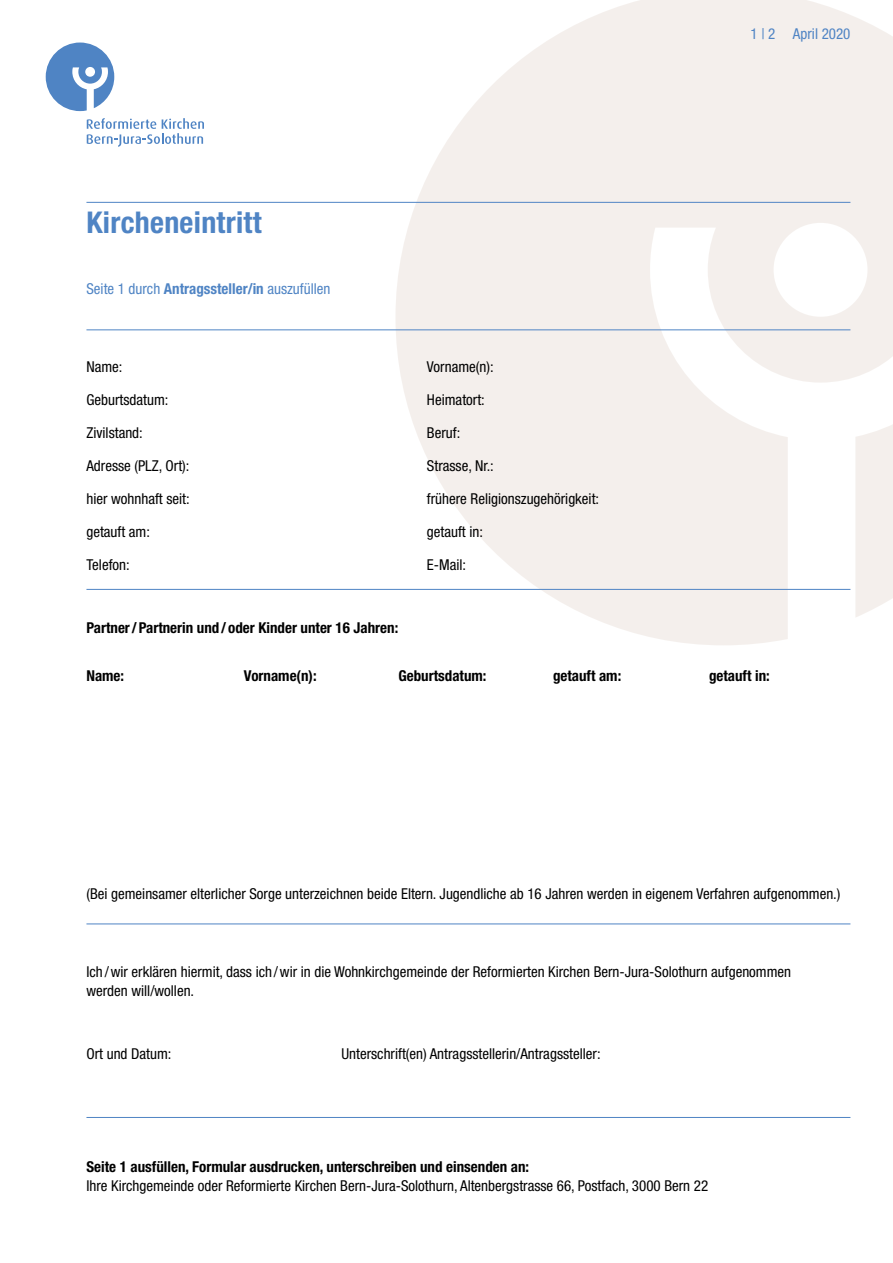
<style>
.page{position:relative;width:893px;height:1263px;background:#fff}
.page>*{position:absolute;margin:0;border:0;box-sizing:border-box;transform-origin:0 0}
.t1{font:700 condensed 30px "Helvetica Neue";letter-spacing:.01em;color:#4f84c4}
.t2{font:condensed 15px/19.5px "Helvetica Neue";color:#000}
.t3{font:700 condensed 15px "Helvetica Neue";color:#000}
.t4{font:condensed 15px "Helvetica Neue";color:#4f84c4}
.s1{font-weight:700}
</style>
<div class="page">
<svg style="left:395px;top:0;width:498px;height:645px;fill:#f4efec"></svg>
<hr style="left:86px;top:202px;width:764px;height:1px;background:#4f84c4">
<hr style="left:86px;top:329px;width:764px;height:1px;background:#4f84c4">
<hr style="left:86px;top:589px;width:764px;height:1px;background:#4f84c4">
<hr style="left:86px;top:923px;width:764px;height:1px;background:#4f84c4">
<hr style="left:86px;top:1117px;width:764px;height:1px;background:#4f84c4">
<svg style="left:46px;top:43px;width:68px;height:68px"></svg>
<svg style="left:87px;top:118px;width:117px;height:29px"></svg>
<h1 class="t1" style="left:86px;top:204px;width:177px">Kircheneintritt</h1>
<p class="t4" style="left:86px;top:280px;width:245px">Seite 1 durch <span class="s1">Antragssteller/in</span> auszufüllen</p>
<p class="t2" style="left:86px;top:357px;width:38px">Name:</p>
<p class="t2" style="left:427px;top:357px;width:68px">Vorname(n):</p>
<p class="t2" style="left:86px;top:390px;width:84px">Geburtsdatum:</p>
<p class="t2" style="left:427px;top:390px;width:59px">Heimatort:</p>
<p class="t2" style="left:86px;top:423px;width:58px">Zivilstand:</p>
<p class="t2" style="left:427px;top:423px;width:35px">Beruf:</p>
<p class="t2" style="left:86px;top:456px;width:104px">Adresse (PLZ, Ort):</p>
<p class="t2" style="left:427px;top:456px;width:68px">Strasse, Nr.:</p>
<p class="t2" style="left:86px;top:489px;width:105px">hier wohnhaft seit:</p>
<p class="t2" style="left:427px;top:489px;width:174px">frühere Religionszugehörigkeit:</p>
<p class="t2" style="left:86px;top:522px;width:65px">getauft am:</p>
<p class="t2" style="left:427px;top:522px;width:58px">getauft in:</p>
<p class="t2" style="left:86px;top:555px;width:45px">Telefon:</p>
<p class="t2" style="left:427px;top:555px;width:41px">E-Mail:</p>
<p class="t4" style="left:750px;top:25px;width:101px">1 | 2 April 2020</p>
<p class="t3" style="left:86px;top:619px;width:313px">Partner/Partnerin und/ oder Kinder unter 16 Jahren:</p>
<p class="t3" style="left:86px;top:667px;width:39px">Name:</p>
<p class="t3" style="left:244px;top:667px;width:74px">Vorname(n):</p>
<p class="t3" style="left:398px;top:667px;width:90px">Geburtsdatum:</p>
<p class="t3" style="left:553px;top:667px;width:70px">getauft am:</p>
<p class="t3" style="left:709px;top:667px;width:62px">getauft in:</p>
<p class="t2" style="left:86px;top:884px;width:755px">(Bei gemeinsamer elterlicher Sorge unterzeichnen beide Eltern. Jugendliche ab 16 Jahren werden in eigenem Verfahren aufgenommen.)</p>
<p class="t2" style="left:86px;top:962px;width:706px">Ich /wir erklären hiermit, dass ich /wir in die Wohnkirchgemeinde der Reformierten Kirchen Bern-Jura-Solothurn aufgenommen werden will/wollen.</p>
<p class="t2" style="left:86px;top:1044px;width:87px">Ort und Datum:</p>
<p class="t2" style="left:341px;top:1044px;width:261px">Unterschrift(en) Antragsstellerin/Antragssteller:</p>
<p class="t3" style="left:86px;top:1157px;width:444px">Seite 1 ausfüllen, Formular ausdrucken, unterschreiben und einsenden an:</p>
<p class="t2" style="left:86px;top:1176px;width:623px">Ihre Kirchgemeinde oder Reformierte Kirchen Bern-Jura-Solothurn, Altenbergstrasse 66, Postfach, 3000 Bern 22</p>
</div>
